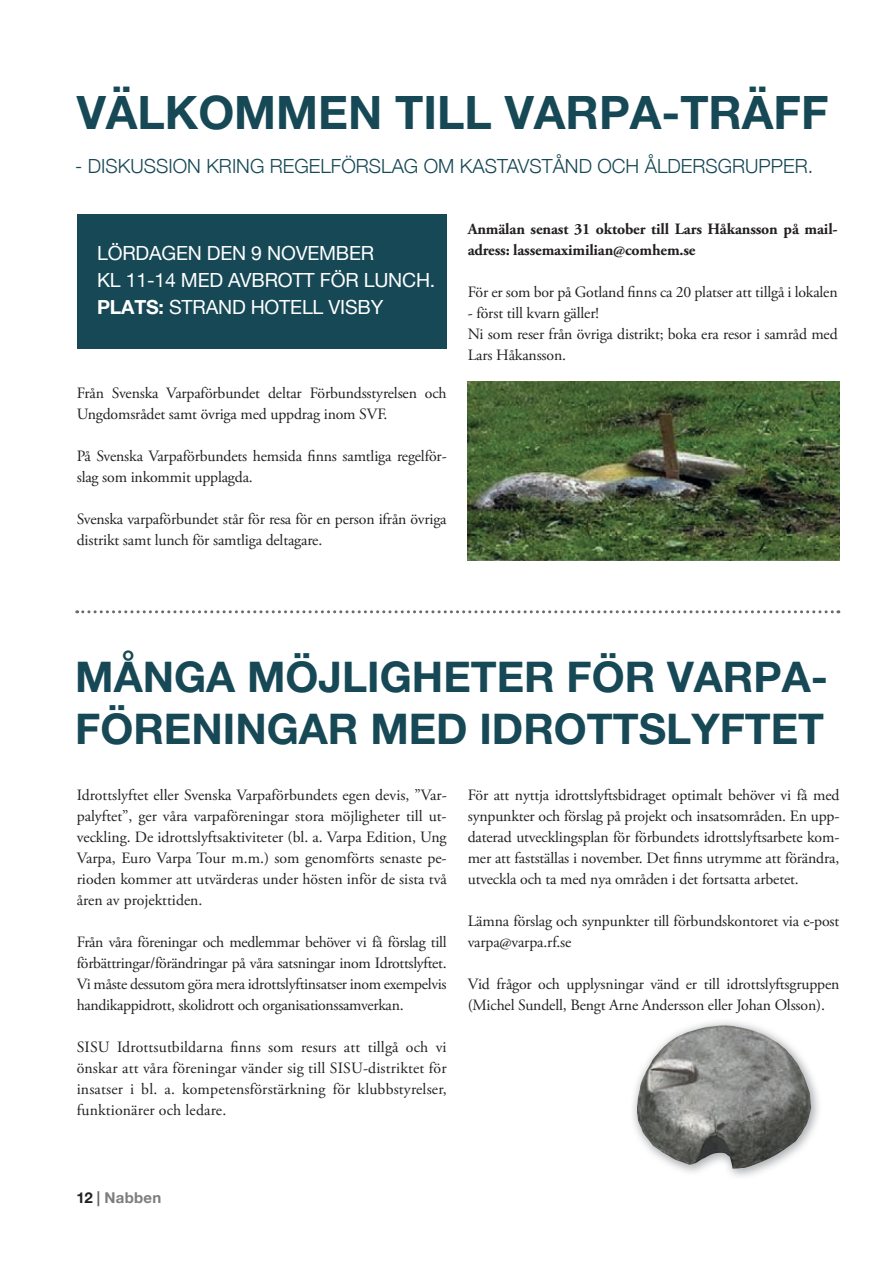
<style>
.page{position:relative;width:893px;height:1263px;background:#fff}
.page>*{position:absolute;margin:0;border:0;box-sizing:border-box;transform-origin:0 0}
.t1{font:700 46.2px "Helvetica Neue";color:#164855}
.t2{font:700 42.45px/52.5px "Helvetica Neue";color:#164855}
.t3{font:19.5px/27px "Helvetica Neue";letter-spacing:-.01em;color:#fff}
.t4{font:300 19.5px "Helvetica Neue";color:#164855}
.t5{font:15.75px/21px "Adobe Garamond Pro";letter-spacing:-.01em;color:#231f20}
.t6{font:700 15.75px/21px "Adobe Garamond Pro";letter-spacing:-.01em;color:#231f20}
.t7{font:700 15px "Helvetica Neue";letter-spacing:.015em;color:#7b7d80}
.s1{font-weight:700}
.s2{color:#231f20}
.s3{color:#636366}
</style>
<div class="page">
<img style="left:633px;top:1021px;width:186px;height:156px">
<img style="left:637px;top:1025px;width:174px;height:143px">
<svg style="left:77px;top:610px;width:762px;height:3px"></svg>
<div style="left:77px;top:214px;width:369px;height:134px;background:#164855"></div>
<img style="left:468px;top:381px;width:371px;height:179px">
<h1 class="t1" style="left:77px;top:84px;width:753px">VÄLKOMMEN TILL VARPA-TRÄFF</h1>
<p class="t4" style="left:75px;top:150px;width:739px">- DISKUSSION KRING REGELFÖRSLAG OM KASTAVSTÅND OCH ÅLDERSGRUPPER.</p>
<p class="t3" style="left:97px;top:241px;width:340px">LÖRDAGEN DEN 9 NOVEMBER<br>KL 11-14 MED AVBROTT FÖR LUNCH.<br><span class="s1">PLATS:</span> STRAND HOTELL VISBY</p>
<p class="t5" style="left:77px;top:383px;width:371px">Från Svenska Varpaförbundet deltar Förbundsstyrelsen och<br>Ungdomsrådet samt övriga med uppdrag inom SVF.</p>
<p class="t5" style="left:77px;top:446px;width:371px">På Svenska Varpaförbundets hemsida finns samtliga regelför&shy;slag som inkommit upplagda.</p>
<p class="t5" style="left:77px;top:509px;width:371px">Svenska varpaförbundet står för resa för en person ifrån övriga distrikt samt lunch för samtliga deltagare.</p>
<p class="t6" style="left:468px;top:219px;width:371px">Anmälan senast 31 oktober till Lars Håkansson på mail&shy;adress: lassemaximilian@comhem.se</p>
<p class="t5" style="left:468px;top:282px;width:371px">För er som bor på Gotland finns ca 20 platser att tillgå i lokalen</p>
<p class="t5" style="left:468px;top:303px;width:371px">- först till kvarn gäller!<br>Ni som reser från övriga distrikt; boka era resor i samråd med<br>Lars Håkansson.</p>
<h2 class="t2" style="left:75px;top:649px;width:754px">MÅNGA MÖJLIGHETER FÖR VARPA-<br>FÖRENINGAR MED IDROTTSLYFTET</h2>
<p class="t5" style="left:77px;top:785px;width:371px;text-align:justify">Idrottslyftet eller Svenska Varpaförbundets egen devis, ”Var&shy;palyftet”, ger våra varpaföreningar stora möjligheter till ut&shy;veckling. De idrottslyftsaktiviteter (bl. a. Varpa Edition, Ung Varpa, Euro Varpa Tour m.m.) som genomförts senaste pe&shy;rioden kommer att utvärderas under hösten inför de sista två åren av projekttiden.</p>
<p class="t5" style="left:77px;top:932px;width:371px;text-align:justify">Från våra föreningar och medlemmar behöver vi få förslag till förbättringar/förändringar på våra satsningar inom Idrottslyftet.<br>Vi måste dessutom göra mera idrottslyftinsatser inom exempelvis handikappidrott, skolidrott och organisationssamverkan.</p>
<p class="t5" style="left:77px;top:1037px;width:371px;text-align:justify">SISU Idrottsutbildarna finns som resurs att tillgå och vi önskar att våra föreningar vänder sig till SISU-distriktet för insatser i bl. a. kompetensförstärkning för klubbstyrelser, funktionärer och ledare.</p>
<p class="t5" style="left:468px;top:785px;width:373px;text-align:justify">För att nyttja idrottslyftsbidraget optimalt behöver vi få med synpunkter och förslag på projekt och insatsområden. En upp&shy;daterad utvecklingsplan för förbundets idrottslyftsarbete kom&shy;mer att fastställas i november. Det finns utrymme att förändra, utveckla och ta med nya områden i det fortsatta arbetet.</p>
<p class="t5" style="left:468px;top:911px;width:373px">Lämna förslag och synpunkter till förbundskontoret via e-post varpa@varpa.rf.se</p>
<p class="t5" style="left:468px;top:974px;width:373px">Vid frågor och upplysningar vänd er till idrottslyftsgruppen (Michel Sundell, Bengt Arne Andersson eller Johan Olsson).</p>
<p class="t7" style="left:77px;top:1188px;width:86px"><span class="s2">12</span> <span class="s3">|</span> NABBEN</p>
</div>
